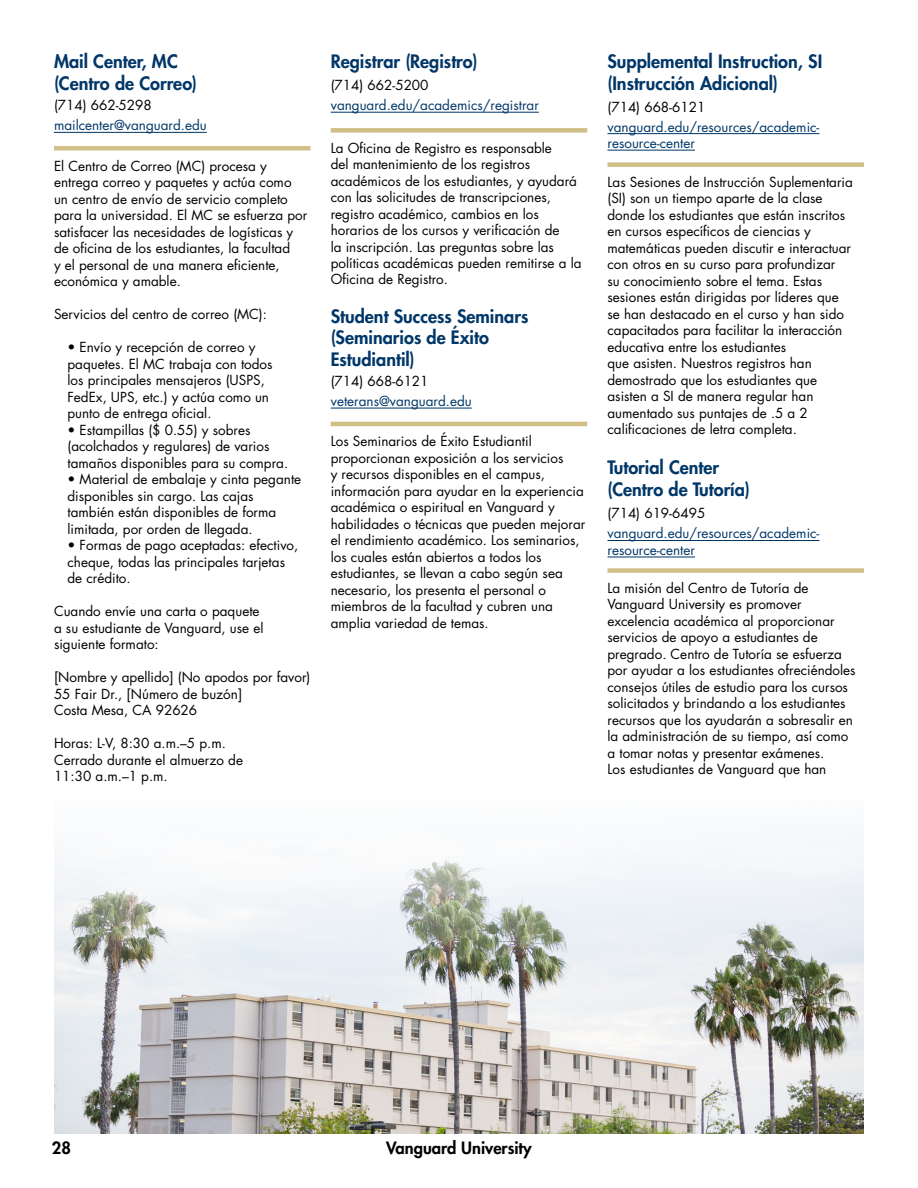
<style>
.page{position:relative;width:918px;height:1188px;background:#fff}
.page>*{position:absolute;margin:0;border:0;box-sizing:border-box;transform-origin:0 0}
.t1{font:800 18px/21.6px "Futura";color:#003768}
.t2{font:800 16.5px "Futura";color:#000}
.t3{font:13.5px/16.5px "Futura";color:#000}
.t4{font:13.5px/16.5px "Futura";color:#003768}
</style>
<div class="page">
<hr style="left:54px;top:132px;width:153px;height:1px;background:#003768">
<hr style="left:331px;top:408px;width:141px;height:1px;background:#003768">
<hr style="left:54px;top:146px;width:256px;height:4px;background:#d0bf86">
<hr style="left:331px;top:422px;width:256px;height:4px;background:#d0bf86">
<div style="left:608px;top:162px;width:256px;height:5px;background:#d0bf86"></div>
<div style="left:608px;top:568px;width:256px;height:5px;background:#d0bf86"></div>
<div style="left:331px;top:128px;width:256px;height:5px;background:#d0bf86"></div>
<img style="left:54px;top:1014px;width:810px;height:120px">
<svg style="left:54px;top:841px;width:810px;height:173px;fill:#ecf0f4"></svg>
<hr style="left:331px;top:112px;width:208px;height:1px;background:#003768">
<hr style="left:608px;top:540px;width:211px;height:1px;background:#003768">
<hr style="left:608px;top:556px;width:87px;height:2px;background:#003768">
<hr style="left:608px;top:133px;width:211px;height:1px;background:#003768">
<hr style="left:608px;top:150px;width:87px;height:1px;background:#003768">
<h1 class="t1" style="left:54px;top:51px;width:145px">Mail Center, MC (Centro de Correo)</h1>
<h1 class="t1" style="left:331px;top:51px;width:148px">Registrar (Registro)</h1>
<p class="t3" style="left:331px;top:77px;width:99px">(714) 662-5200</p>
<h1 class="t1" style="left:608px;top:51px;width:216px">Supplemental Instruction, SI (Instrucción Adicional)</h1>
<p class="t3" style="left:54px;top:97px;width:99px">(714) 662-5298</p>
<p class="t4" style="left:331px;top:97px;width:210px">vanguard.edu/academics/registrar</p>
<p class="t3" style="left:608px;top:99px;width:99px">(714) 668-6121</p>
<p class="t4" style="left:54px;top:117px;width:154px">mailcenter@vanguard.edu</p>
<p class="t3" style="left:54px;top:157px;width:255px">El Centro de Correo (MC) procesa y entrega correo y paquetes y actúa como un centro de envío de servicio completo para la universidad. El MC se esfuerza por satisfacer las necesidades de logísticas y de oficina de los estudiantes, la facultad<br>y el personal de una manera eficiente, económica y amable.</p>
<p class="t3" style="left:54px;top:306px;width:215px">Servicios del centro de correo (MC):</p>
<p class="t3" style="left:68px;top:339px;width:207px">• Envío y recepción de correo y paquetes. El MC trabaja con todos los principales mensajeros (USPS,<br>FedEx, UPS, etc.) y actúa como un punto de entrega oficial.</p>
<p class="t3" style="left:68px;top:421px;width:222px">• Estampillas ($ 0.55) y sobres (acolchados y regulares) de varios tamaños disponibles para su compra.</p>
<p class="t3" style="left:68px;top:471px;width:235px">• Material de embalaje y cinta pegante disponibles sin cargo. Las cajas también están disponibles de forma limitada, por orden de llegada.</p>
<p class="t3" style="left:68px;top:537px;width:232px">• Formas de pago aceptadas: efectivo, cheque, todas las principales tarjetas de crédito.</p>
<p class="t3" style="left:54px;top:603px;width:211px">Cuando envíe una carta o paquete a su estudiante de Vanguard, use el siguiente formato:</p>
<p class="t3" style="left:54px;top:669px;width:258px">[Nombre y apellido] (No apodos por favor)<br>55 Fair Dr., [Número de buzón]<br>Costa Mesa, CA 92626</p>
<p class="t3" style="left:54px;top:735px;width:191px">Horas: L-V, 8:30 a.m.–5 p.m.<br>Cerrado durante el almuerzo de<br>11:30 a.m.–1 p.m.</p>
<p class="t3" style="left:331px;top:139px;width:252px">La Oficina de Registro es responsable<br>del mantenimiento de los registros académicos de los estudiantes, y ayudará con las solicitudes de transcripciones, registro académico, cambios en los horarios de los cursos y verificación de<br>la inscripción. Las preguntas sobre las políticas académicas pueden remitirse a la Oficina de Registro.</p>
<h1 class="t1" style="left:331px;top:305px;width:199px">Student Success Seminars (Seminarios de Éxito<br>Estudiantil)</h1>
<p class="t3" style="left:331px;top:372px;width:99px">(714) 668-6121</p>
<p class="t4" style="left:331px;top:393px;width:143px">veterans@vanguard.edu</p>
<p class="t3" style="left:331px;top:433px;width:256px">Los Seminarios de Éxito Estudiantil proporcionan exposición a los servicios<br>y recursos disponibles en el campus, información para ayudar en la experiencia académica o espiritual en Vanguard y habilidades o técnicas que pueden mejorar el rendimiento académico. Los seminarios, los cuales están abiertos a todos los estudiantes, se llevan a cabo según sea necesario, los presenta el personal o miembros de la facultad y cubren una amplia variedad de temas.</p>
<p class="t4" style="left:608px;top:118px;width:213px">vanguard.edu/resources/academic&shy;resource-center</p>
<p class="t3" style="left:608px;top:174px;width:247px">Las Sesiones de Instrucción Suplementaria (SI) son un tiempo aparte de la clase donde los estudiantes que están inscritos en cursos específicos de ciencias y matemáticas pueden discutir e interactuar con otros en su curso para profundizar<br>su conocimiento sobre el tema. Estas sesiones están dirigidas por líderes que se han destacado en el curso y han sido capacitados para facilitar la interacción educativa entre los estudiantes<br>que asisten. Nuestros registros han demostrado que los estudiantes que asisten a SI de manera regular han aumentado sus puntajes de .5 a 2 calificaciones de letra completa.</p>
<h1 class="t1" style="left:608px;top:456px;width:144px">Tutorial Center (Centro de Tutoría)</h1>
<p class="t3" style="left:608px;top:505px;width:99px">(714) 619-6495</p>
<p class="t4" style="left:608px;top:525px;width:213px">vanguard.edu/resources/academic&shy;resource-center</p>
<p class="t3" style="left:608px;top:579px;width:250px">La misión del Centro de Tutoría de Vanguard University es promover excelencia académica al proporcionar servicios de apoyo a estudiantes de pregrado. Centro de Tutoría se esfuerza por ayudar a los estudiantes ofreciéndoles consejos útiles de estudio para los cursos solicitados y brindando a los estudiantes recursos que los ayudarán a sobresalir en la administración de su tiempo, así como a tomar notas y presentar exámenes.<br>Los estudiantes de Vanguard que han</p>
<p class="t2" style="left:52px;top:1137px;width:21px">28</p>
<p class="t2" style="left:386px;top:1137px;width:147px">Vanguard University</p>
</div>
